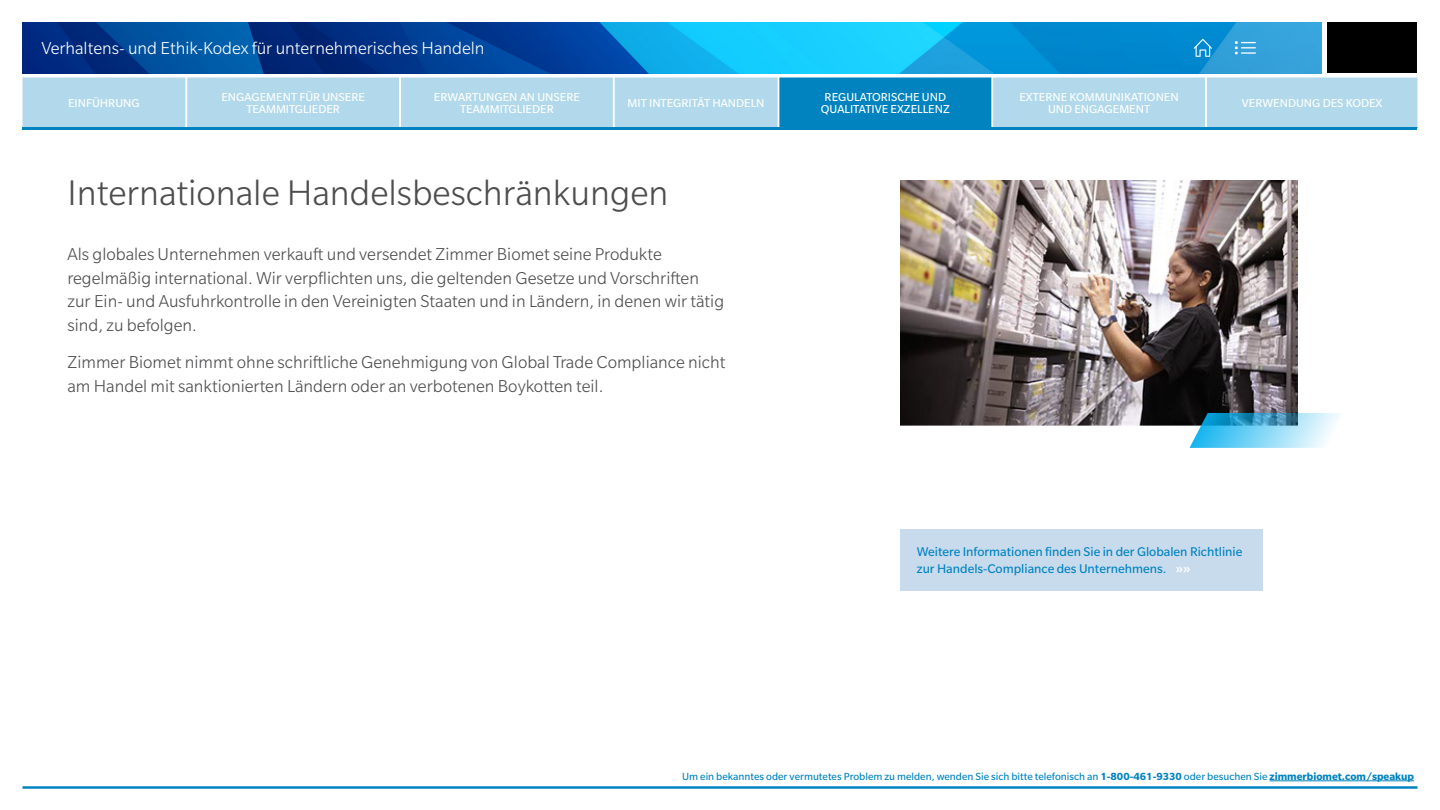
<style>
.page{position:relative;width:1440px;height:810px;background:#fff}
.page>*{position:absolute;margin:0;border:0;box-sizing:border-box;transform-origin:0 0}
.t1{font:300 38.75px "Slate Pro";color:#4d4d4f}
.t2{font:300 18.75px/23.8px "Slate Pro";color:#4d4d4f}
.t3{font:300 18.75px "Slate Pro";color:#fff}
.t4{font:13.75px/16.5px "Slate Pro";color:#0083bf}
.t5{font:12.5px/12.5px "Slate Pro";color:#fff;text-align:center}
.t6{font:11.25px "Slate Pro";color:#0083bf}
.s1{font-weight:700;color:#fff}
.s2{font-weight:700}
</style>
<div class="page">
<img style="left:22px;top:22px;width:1300px;height:51px">
<div style="left:1328px;top:22px;width:90px;height:51px;background:#000"></div>
<svg style="left:1194px;top:39px;width:18px;height:18px"></svg>
<div style="left:780px;top:78px;width:211px;height:50px;background:#0083bf"></div>
<svg style="left:1235px;top:41px;width:21px;height:13px"></svg>
<hr style="left:22px;top:786px;width:1396px;height:3px;background:#0083bf">
<hr style="left:22px;top:127px;width:1396px;height:2px;background:#0083bf">
<hr style="left:1270px;top:781px;width:144px;height:1px;background:#0083bf">
<img style="left:900px;top:180px;width:397px;height:246px">
<svg style="left:1190px;top:413px;width:150px;height:35px;background:#7cc5e1"></svg>
<div style="left:992px;top:75px;width:427px;height:52px;background:#b2d9eb"></div>
<div style="left:19px;top:75px;width:759px;height:52px;background:#b2d9eb"></div>
<div style="left:900px;top:529px;width:363px;height:62px;background:#c8dbed"></div>
<p class="t3" style="left:41px;top:38px;width:445px">Verhaltens- und Ethik-Kodex für unternehmerisches Handeln</p>
<p class="t5" style="left:221px;top:90px;width:145px">ENGAGEMENT FÜR UNSERE<br>TEAMMITGLIEDER</p>
<p class="t5" style="left:821px;top:90px;width:130px">REGULATORISCHE UND<br>QUALITATIVE EXZELLENZ</p>
<p class="t5" style="left:434px;top:90px;width:147px">ERWARTUNGEN AN UNSERE<br>TEAMMITGLIEDER</p>
<p class="t5" style="left:1019px;top:90px;width:161px">EXTERNE KOMMUNIKATIONEN<br>UND ENGAGEMENT</p>
<p class="t5" style="left:1242px;top:97px;width:142px">VERWENDUNG DES KODEX</p>
<p class="t5" style="left:68px;top:97px;width:73px">EINFÜHRUNG</p>
<p class="t5" style="left:628px;top:97px;width:138px">MIT INTEGRITÄT HANDELN</p>
<h1 class="t1" style="left:68px;top:173px;width:603px">Internationale Handelsbeschränkungen</h1>
<p class="t2" style="left:68px;top:242px;width:658px">Als globales Unternehmen verkauft und versendet Zimmer Biomet seine Produkte regelmäßig international. Wir verpflichten uns, die geltenden Gesetze und Vorschriften zur Ein- und Ausfuhrkontrolle in den Vereinigten Staaten und in Ländern, in denen wir tätig sind, zu befolgen.</p>
<p class="t2" style="left:68px;top:350px;width:659px">Zimmer Biomet nimmt ohne schriftliche Genehmigung von Global Trade Compliance nicht am Handel mit sanktionierten Ländern oder an verbotenen Boykotten teil.</p>
<p class="t4" style="left:917px;top:544px;width:327px">Weitere Informationen finden Sie in der Globalen Richtlinie zur Handels-Compliance des Unternehmens. <span class="s1">»»</span></p>
<p class="t6" style="left:682px;top:770px;width:733px">Um ein bekanntes oder vermutetes Problem zu melden, wenden Sie sich bitte telefonisch an <span class="s2">1-800-461-9330</span> oder besuchen Sie <span class="s2">zimmerbiomet.com/speakup</span></p>
</div>
